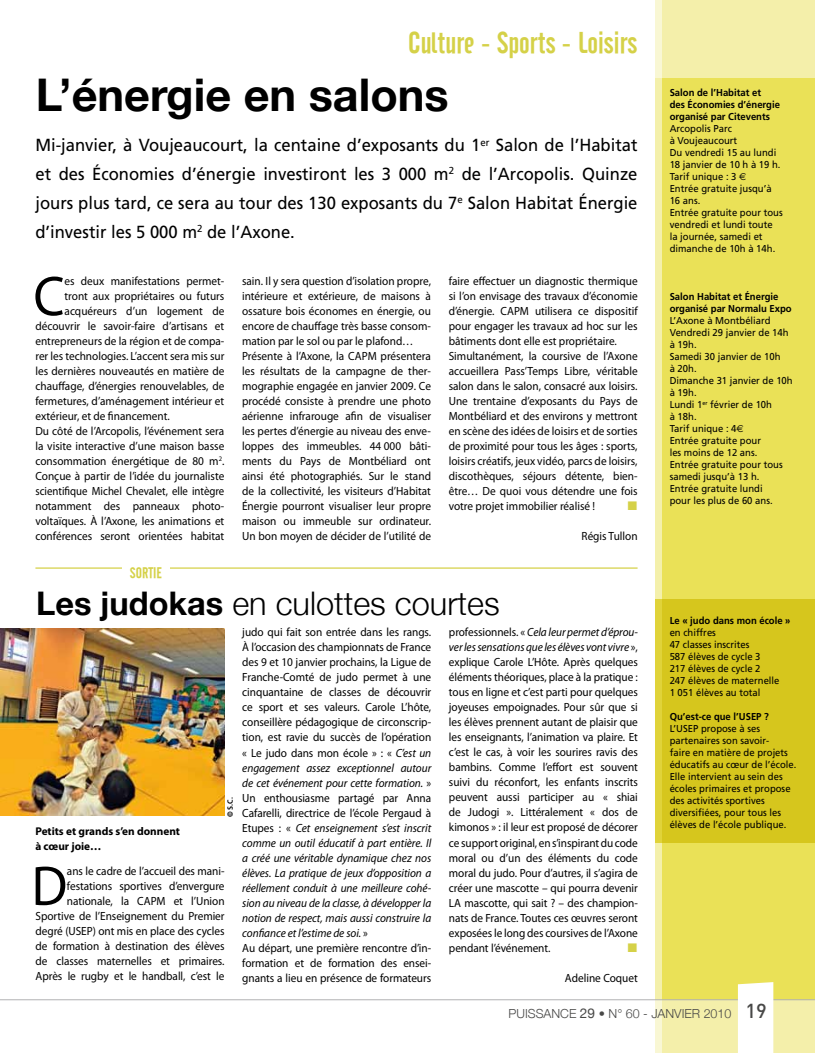
<style>
.page{position:relative;width:815px;height:1053px;background:#fff}
.page>*{position:absolute;margin:0;border:0;box-sizing:border-box;transform-origin:0 0}
.t1{font:56.38px "Myriad Pro";color:#000;scale:.95 1}
.t2{font:700 45px "Helvetica Neue";color:#000}
.t3{font:300 32.5px "Helvetica Neue";color:#000}
.t4{font:30px "Cafeta";color:#d5d148}
.t5{font:500 20px "DIN";color:#484847}
.t6{font:17.5px/28.8px "Frutiger";color:#000;text-align:justify;scale:.95 1}
.t7{font:15px "Cafeta";color:#d5d148}
.t8{font:300 12.5px "Helvetica Neue";color:#484847}
.t9{font:11.88px/15px "Myriad Pro";color:#000;scale:.95 1}
.t10{font:11.88px "Myriad Pro";color:#000;scale:.91 1}
.t11{font:700 11.25px/15.1px "Myriad Pro";color:#000}
.t12{font:10px/12px "Frutiger";color:#000;scale:.95 1}
.t13{font:700 10px/12px "Frutiger";color:#000;scale:.95 1}
.t14{font:700 7.5px "Frutiger";color:#000;scale:.95 1}
.s1{font-weight:700}
.s2{font-style:italic}
.s3{font-family:"Euro Sans"}
.s4{font-weight:400;font-size:13.62px}
</style>
<div class="page">
<svg style="left:656px;top:78px;width:7px;height:921px;background:#f2ed9e"></svg>
<div style="left:663px;top:0;width:152px;height:1052px;background:#eae157"></div>
<svg style="left:656px;top:1000px;width:159px;height:52px;background:#f3efac"></svg>
<div style="left:656px;top:0;width:159px;height:78px;background:#f4efaa"></div>
<hr style="left:0;top:999px;width:815px;height:1px;background:#b1b2b3">
<div style="left:737px;top:982px;width:36px;height:70px;background:#fff"></div>
<div style="left:656px;top:599px;width:159px;height:243px;background:#d6c61d"></div>
<hr style="left:35px;top:567px;width:603px;height:1px;background:#d5d148">
<div style="left:123px;top:567px;width:47px;height:11px;background:#fff"></div>
<img style="left:1px;top:629px;width:224px;height:186px">
<h3 class="t4" style="left:408px;top:26px;width:231px">Culture - Sports - Loisirs</h3>
<h2 class="t2" style="left:36px;top:67px;width:414px">L’énergie en salons</h2>
<p class="t6" style="left:35px;top:131px;width:635px">Mi-janvier, à Voujeaucourt, la centaine d’exposants du 1<sup>er</sup> Salon de l’Habitat et des Économies d’énergie investiront les 3 000 m<sup>2</sup> de l’Arcopolis. Quinze jours plus tard, ce sera au tour des 130 exposants du 7<sup>e</sup> Salon Habitat Énergie d’investir les 5 000 m<sup>2</sup> de l’Axone.</p>
<h1 class="t1" style="left:34px;top:261px;width:34px">C</h1>
<p class="t9" style="left:65px;top:273px;width:170px">es deux manifestations permet-</p>
<p class="t9" style="left:65px;top:288px;width:170px">tront aux propriétaires ou futurs</p>
<p class="t9" style="left:65px;top:303px;width:170px">acquéreurs d’un logement de</p>
<p class="t9" style="left:35px;top:318px;width:200px">découvrir le savoir-faire d’artisans et</p>
<p class="t9" style="left:35px;top:333px;width:200px">entrepreneurs de la région et de compa-</p>
<p class="t9" style="left:35px;top:348px;width:200px">rer les technologies. L’accent sera mis sur</p>
<p class="t9" style="left:35px;top:363px;width:200px">les dernières nouveautés en matière de</p>
<p class="t9" style="left:35px;top:378px;width:200px">chauffage, d’énergies renouvelables, de</p>
<p class="t9" style="left:35px;top:393px;width:200px">fermetures, d’aménagement intérieur et</p>
<p class="t9" style="left:35px;top:408px;width:143px">extérieur, et de financement.</p>
<p class="t9" style="left:35px;top:423px;width:200px">Du côté de l’Arcopolis, l’événement sera</p>
<p class="t9" style="left:35px;top:438px;width:200px">la visite interactive d’une maison basse</p>
<p class="t9" style="left:35px;top:453px;width:200px">consommation énergétique de 80 m<sup>2</sup>.</p>
<p class="t9" style="left:35px;top:468px;width:200px">Conçue à partir de l’idée du journaliste</p>
<p class="t10" style="left:35px;top:484px;width:209px">scientifique Michel Chevalet, elle intègre</p>
<p class="t9" style="left:35px;top:498px;width:200px">notamment des panneaux photo-</p>
<p class="t9" style="left:35px;top:513px;width:200px">voltaïques. À l’Axone, les animations et</p>
<p class="t9" style="left:35px;top:528px;width:200px">conférences seront orientées habitat</p>
<p class="t7" style="left:130px;top:564px;width:34px">sortie</p>
<p class="t9" style="left:242px;top:273px;width:200px">sain. Il y sera question d’isolation propre, intérieure et extérieure, de maisons à ossature bois économes en énergie, ou encore de chauffage très basse consom&shy;mation par le sol ou par le plafond… Présente à l’Axone, la CAPM présentera les résultats de la campagne de ther&shy;mographie engagée en janvier 2009. Ce procédé consiste à prendre une photo aérienne infrarouge afin de visualiser les pertes d’énergie au niveau des enve&shy;loppes des immeubles. 44 000 bâti&shy;ments du Pays de Montbéliard ont ainsi été photographiés. Sur le stand de la collectivité, les visiteurs d’Habitat Énergie pourront visualiser leur propre maison ou immeuble sur ordinateur.<br>Un bon moyen de décider de l’utilité de</p>
<p class="t9" style="left:449px;top:273px;width:200px">faire effectuer un diagnostic thermique si l’on envisage des travaux d’économie d’énergie. CAPM utilisera ce dispositif pour engager les travaux ad hoc sur les bâtiments dont elle est propriétaire.<br>Simultanément, la coursive de l’Axone accueillera Pass’Temps Libre, véritable salon dans le salon, consacré aux loisirs.<br>Une trentaine d’exposants du Pays de Montbéliard et des environs y mettront en scène des idées de loisirs et de sorties de proximité pour tous les âges : sports, loisirs créatifs, jeux vidéo, parcs de loisirs, discothèques, séjours détente, bien&shy;être… De quoi vous détendre une fois votre projet immobilier réalisé !</p>
<p class="t9" style="left:582px;top:528px;width:61px">Régis Tullon</p>
<h3 class="t3" style="left:36px;top:584px;width:465px"><span class="s1">Les judokas</span> en culottes courtes</h3>
<p class="t11" style="left:35px;top:823px;width:146px">Petits et grands s’en donnent à cœur joie…</p>
<p class="t14" style="left:226px;top:817px;width:23px;rotate:-90deg">© S.C.</p>
<p class="t9" style="left:36px;top:863px;width:200px;text-align:right">ans le cadre de l’accueil des mani&shy;festations sportives d’envergure nationale, la CAPM et l’Union Sportive de l’Enseignement du Premier degré (USEP) ont mis en place des cycles de formation à destination des élèves de classes maternelles et primaires.<br>Après le rugby et le handball, c’est le</p>
<h1 class="t1" style="left:32px;top:851px;width:39px">D</h1>
<p class="t9" style="left:242px;top:624px;width:200px">judo qui fait son entrée dans les rangs.<br>À l’occasion des championnats de France des 9 et 10 janvier prochains, la Ligue de Franche-Comté de judo permet à une cinquantaine de classes de découvrir ce sport et ses valeurs. Carole L’hôte, conseillère pédagogique de circonscrip&shy;tion, est ravie du succès de l’opération « Le judo dans mon école » : « <span class="s2">C’est un engagement assez exceptionnel autour de cet événement pour cette formation.</span> » Un enthousiasme partagé par Anna Cafarelli, directrice de l’école Pergaud à Etupes : « <span class="s2">Cet enseignement s’est inscrit comme un outil éducatif à part entière. Il a créé une véritable dynamique chez nos élèves. La pratique de jeux d’opposition a réellement conduit à une meilleure cohé&shy;sion au niveau de la classe, à développer la notion de respect, mais aussi construire la confiance et l’estime de soi.</span> »<br>Au départ, une première rencontre d’in&shy;formation et de formation des ensei&shy;gnants a lieu en présence de formateurs</p>
<p class="t9" style="left:449px;top:624px;width:200px;text-align:justify">professionnels. « <span class="s2">Cela leur permet d’éprou&shy;ver les sensations que les élèves vont vivre</span> », explique Carole L’Hôte. Après quelques éléments théoriques, place à la pratique : tous en ligne et c’est parti pour quelques joyeuses empoignades. Pour sûr que si les élèves prennent autant de plaisir que les enseignants, l’animation va plaire. Et c’est le cas, à voir les sourires ravis des bambins. Comme l’effort est souvent suivi du réconfort, les enfants inscrits peuvent aussi participer au « shiai de Judogi ». Littéralement « dos de kimonos » : il leur est proposé de décorer ce support original, en s’inspirant du code moral ou d’un des éléments du code moral du judo. Pour d’autres, il s’agira de créer une mascotte – qui pourra devenir LA mascotte, qui sait ? – des champion&shy;nats de France. Toutes ces œuvres seront exposées le long des coursives de l’Axone pendant l’événement.</p>
<p class="t9" style="left:565px;top:969px;width:78px">Adeline Coquet</p>
<p class="t13" style="left:670px;top:87px;width:118px">Salon de l’Habitat et<br>des Économies d’énergie organisé par Citevents</p>
<p class="t12" style="left:670px;top:123px;width:120px">Arcopolis Parc<br>à Voujeaucourt<br>Du vendredi 15 au lundi<br>18 janvier de 10 h à 19 h.<br>Tarif unique : 3 <span class="s3">€<br></span>Entrée gratuite jusqu’à<br>16 ans.<br>Entrée gratuite pour tous vendredi et lundi toute la journée, samedi et dimanche de 10h à 14h.</p>
<p class="t13" style="left:670px;top:291px;width:130px">Salon Habitat et Énergie organisé par Normalu Expo</p>
<p class="t12" style="left:670px;top:315px;width:131px">L’Axone à Montbéliard<br>Vendredi 29 janvier de 14h à 19h.<br>Samedi 30 janvier de 10h<br>à 20h.<br>Dimanche 31 janvier de 10h à 19h.<br>Lundi 1<sup>er</sup> février de 10h<br>à 18h.<br>Tarif unique : 4<span class="s3">€<br></span>Entrée gratuite pour<br>les moins de 12 ans.<br>Entrée gratuite pour tous samedi jusqu’à 13 h.<br>Entrée gratuite lundi<br>pour les plus de 60 ans.</p>
<p class="t13" style="left:670px;top:614px;width:129px">Le « judo dans mon école »</p>
<p class="t12" style="left:670px;top:626px;width:117px">en chiffres<br>47 classes inscrites<br>587 élèves de cycle 3<br>217 élèves de cycle 2<br>247 élèves de maternelle<br>1 051 élèves au total</p>
<p class="t13" style="left:670px;top:710px;width:106px">Qu’est-ce que l’USEP ?</p>
<p class="t12" style="left:670px;top:722px;width:135px">L’USEP propose à ses partenaires son savoir-<br>faire en matière de projets éducatifs au cœur de l’école.<br>Elle intervient au sein des écoles primaires et propose des activités sportives diversifiées, pour tous les élèves de l’école publique.</p>
<p class="t8" style="left:509px;top:1005px;width:224px">PUISSANCE <span class="s4">29</span> • N° 60 - JANVIER 2010</p>
<h3 class="t5" style="left:746px;top:997px;width:23px">19</h3>
</div>
